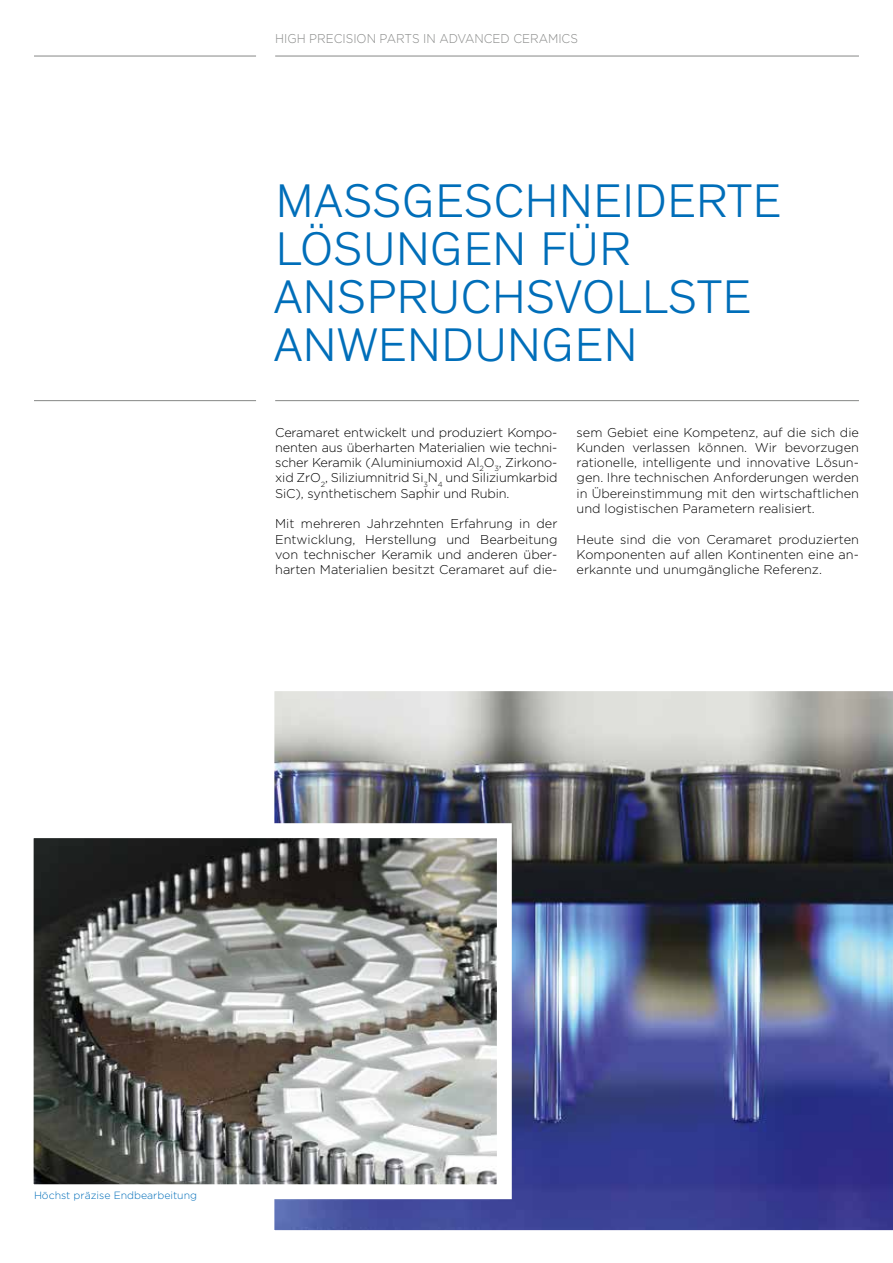
<style>
.page{position:relative;width:893px;height:1263px;background:#fff}
.page>*{position:absolute;margin:0;border:0;box-sizing:border-box;transform-origin:0 0}
.t1{font:300 48px/48px "Theinhardt";letter-spacing:.025em;color:#006eb9}
.t2{font:300 12.75px/15.3px "Gotham HTF";color:#000;text-align:justify}
.t3{font:300 12.75px "Gotham HTF";color:#868786;scale:.93 1}
.t4{font:300 10.5px "Gotham HTF";color:#006eb9}
</style>
<div class="page">
<hr style="left:34px;top:56px;width:222px;height:1px;background:#868786">
<hr style="left:275px;top:56px;width:584px;height:1px;background:#868786">
<hr style="left:275px;top:400px;width:584px;height:1px;background:#868786">
<hr style="left:34px;top:400px;width:222px;height:1px;background:#868786">
<img style="left:274px;top:691px;width:619px;height:540px">
<img style="left:35px;top:839px;width:461px;height:344px">
<div style="left:19px;top:823px;width:493px;height:376px;border:15px solid #fff"></div>
<p class="t3" style="left:275px;top:32px;width:327px">HIGH PRECISION PARTS IN ADVANCED CERAMICS</p>
<h1 class="t1" style="left:274px;top:177px;width:508px">MASSGESCHNEIDERTE<br>LÖSUNGEN FÜR<br>ANSPRUCHSVOLLSTE<br>ANWENDUNGEN</h1>
<p class="t2" style="left:275px;top:424px;width:284px">Ceramaret entwickelt und produziert Kompo&shy;nenten aus überharten Materialien wie techni&shy;scher Keramik (Aluminiumoxid Al<sub>2</sub>O<sub>3</sub>, Zirkono&shy;xid ZrO<sub>2</sub>, Siliziumnitrid Si<sub>3</sub>N<sub>4</sub> und Siliziumkarbid SiC), synthetischem Saphir und Rubin.</p>
<p class="t2" style="left:275px;top:516px;width:284px">Mit mehreren Jahrzehnten Erfahrung in der Entwicklung, Herstellung und Bearbeitung von technischer Keramik und anderen über&shy;harten Materialien besitzt Ceramaret auf die-</p>
<p class="t2" style="left:577px;top:424px;width:284px">sem Gebiet eine Kompetenz, auf die sich die Kunden verlassen können. Wir bevorzugen rationelle, intelligente und innovative Lösun&shy;gen. Ihre technischen Anforderungen werden in Übereinstimmung mit den wirtschaftlichen und logistischen Parametern realisiert.</p>
<p class="t2" style="left:577px;top:531px;width:284px">Heute sind die von Ceramaret produzierten Komponenten auf allen Kontinenten eine an&shy;erkannte und unumgängliche Referenz.</p>
<p class="t4" style="left:34px;top:1190px;width:165px">Höchst präzise Endbearbeitung</p>
</div>
